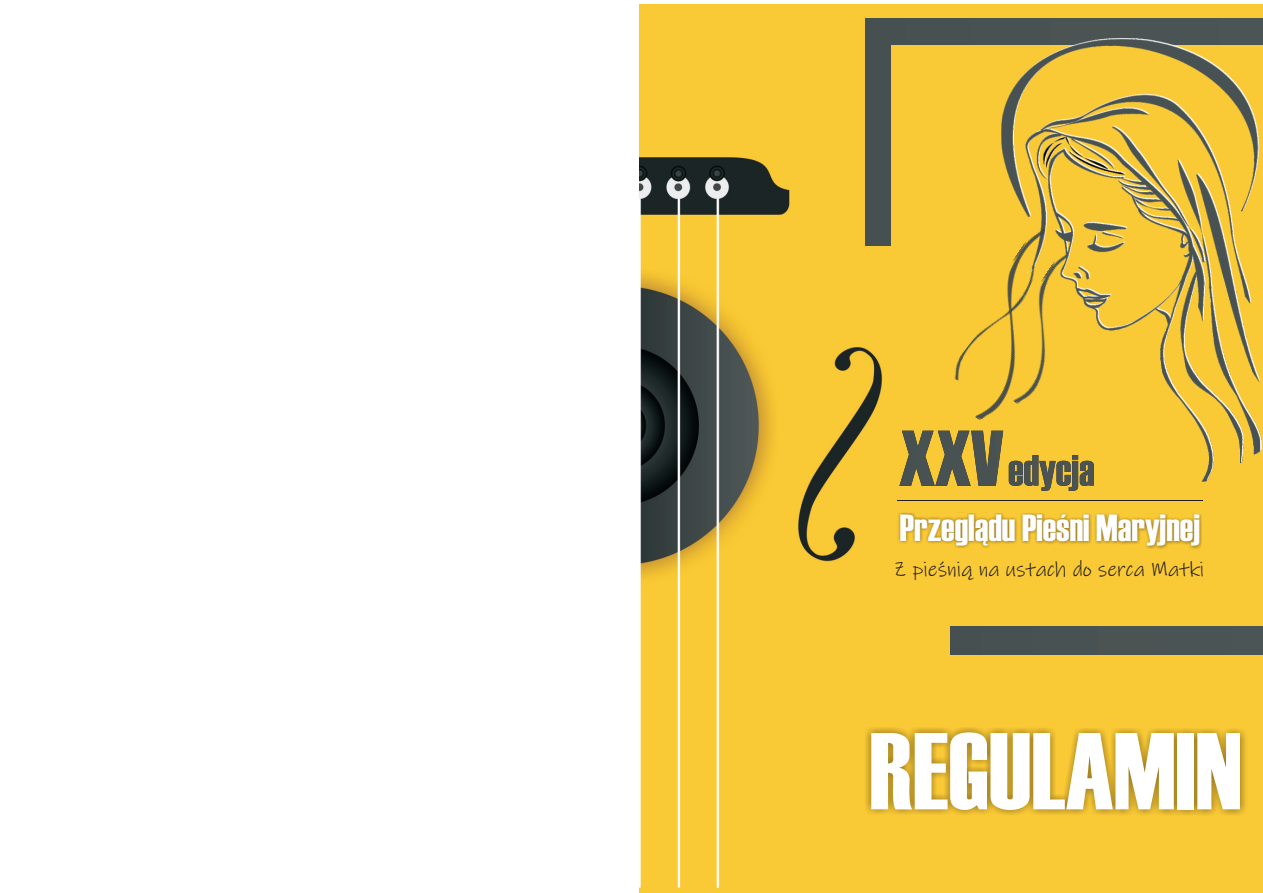
<style>
.page{position:relative;width:1263px;height:893px;background:#fff}
.page>*{position:absolute;margin:0;border:0;box-sizing:border-box;transform-origin:0 0}
.t1{font:109.05px "Haettenschweiler";color:#fff}
.t2{font:37.8px "Haettenschweiler";color:#fff}
.t3{font:21.15px "Ink Free";color:#231f20}
</style>
<div class="page">
<img style="left:639px;top:4px;width:624px;height:889px">
<div style="left:749px;top:658px;width:43px;height:224px;background:#f9c936"></div>
<div style="left:865px;top:19px;width:398px;height:226px;background:#485151"></div>
<div style="left:951px;top:626px;width:312px;height:29px;background:#4b5353"></div>
<div style="left:891px;top:46px;width:372px;height:227px;background:#f9c936"></div>
<div style="left:792px;top:655px;width:471px;height:228px;background:#f9c936"></div>
<img style="left:1001px;top:39px;width:259px;height:443px">
<img style="left:1045px;top:249px;width:23px;height:168px">
<img style="left:946px;top:264px;width:11px;height:124px">
<svg style="left:1009px;top:455px;width:85px;height:36px"></svg>
<img style="left:1009px;top:461px;width:14px;height:25px">
<img style="left:1024px;top:455px;width:14px;height:31px">
<img style="left:1039px;top:461px;width:17px;height:30px">
<img style="left:1056px;top:461px;width:13px;height:25px">
<img style="left:1069px;top:455px;width:9px;height:36px">
<img style="left:1080px;top:461px;width:14px;height:25px">
<hr style="left:897px;top:500px;width:305px;height:1px;background:#231f20">
<svg style="left:897px;top:512px;width:305px;height:37px;background:#c79f2a"></svg>
<img style="left:899px;top:431px;width:104px;height:55px">
<img style="left:957px;top:224px;width:88px;height:213px">
<svg style="left:863px;top:726px;width:385px;height:91px;background:#ba9527"></svg>
<h2 class="t2" style="left:900px;top:514px;width:302px">Przegl¹du Pieœni Maryjnej</h2>
<p class="t3" style="left:894px;top:562px;width:312px">Z pieœni¹ na ustach do serca Matki</p>
<h1 class="t1" style="left:869px;top:733px;width:374px">REGULAMIN</h1>
</div>
